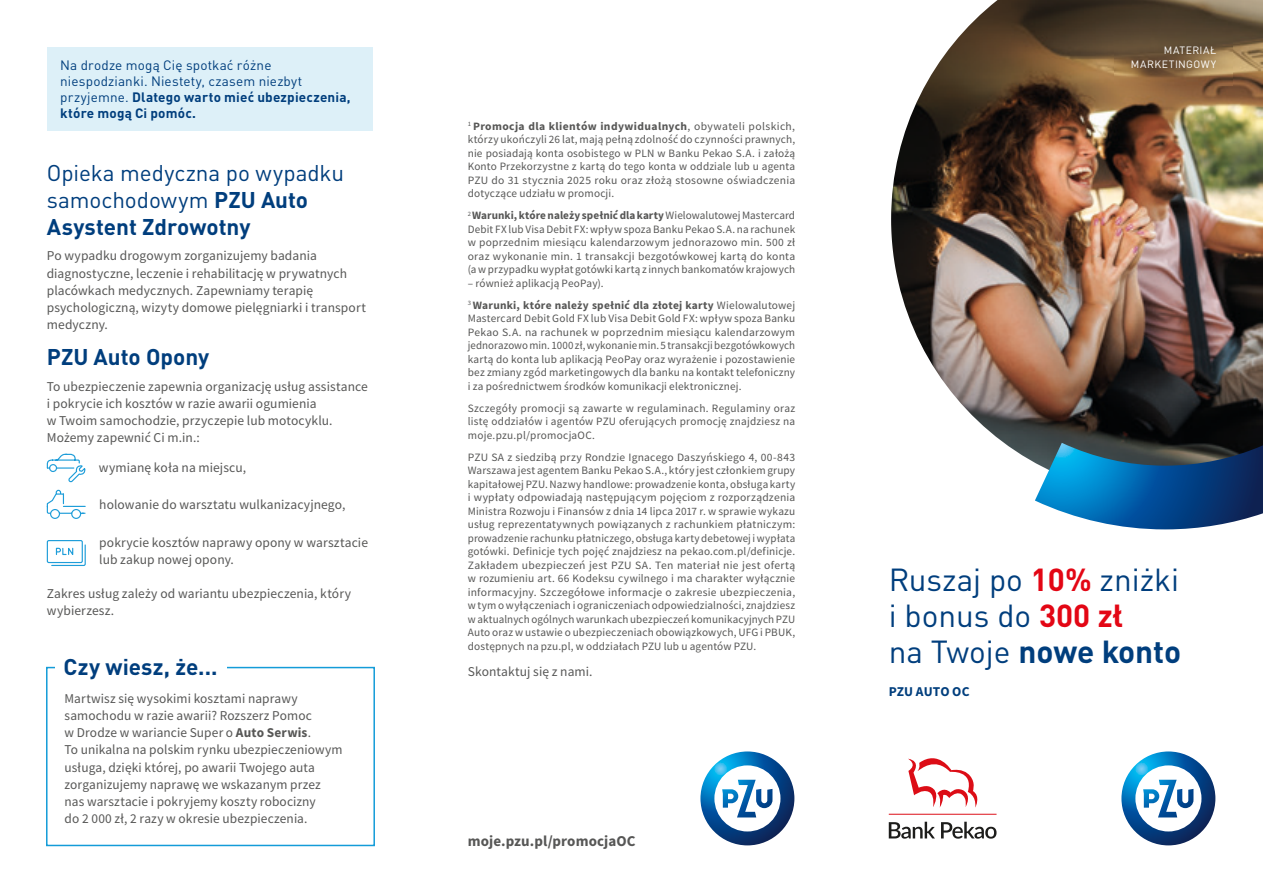
<style>
.page{position:relative;width:1263px;height:893px;background:#fff}
.page>*{position:absolute;margin:0;border:0;box-sizing:border-box;transform-origin:0 0}
.t1{font:31.5px/36px "DIN Pro Pl";color:#003e7d}
.t2{font:22.5px/27px "DIN Pro Pl";color:#003e7d}
.t3{font:700 22.5px "DIN Pro Pl";color:#003e7d}
.t4{font:700 15px "Source Sans Pro";letter-spacing:.005em;color:#575756}
.t5{font:13.5px/17.2px "Source Sans Pro";letter-spacing:.005em;color:#575756}
.t6{font:13.5px/16.2px "DIN Pro Pl";letter-spacing:.01em;color:#003e7d}
.t7{font:700 13.5px "Source Sans Pro";letter-spacing:.005em;color:#003e7d}
.t8{font:11.25px/13.5px "Source Sans Pro";letter-spacing:.015em;color:#575756;text-align:justify}
.t9{font:700 11.25px/22px "Source Sans Pro";letter-spacing:.02em;color:#575756}
.t10{font:10.5px/13.5px "DIN Pro Pl";letter-spacing:.045em;color:#fff;text-align:right}
.s1{font-weight:700}
.s2{font-weight:400}
.s3{font-weight:700;color:#e30614}
</style>
<div class="page">
<div style="left:48px;top:47px;width:325px;height:84px;background:#ddf0f8"></div>
<img style="left:891px;top:0;width:372px;height:463px">
<svg style="left:1035px;top:443px;width:228px;height:86px;background:#286695"></svg>
<svg style="left:1121px;top:751px;width:94px;height:94px"></svg>
<svg style="left:700px;top:751px;width:94px;height:94px"></svg>
<svg style="left:46px;top:453px;width:40px;height:30px"></svg>
<svg style="left:46px;top:489px;width:40px;height:30px"></svg>
<svg style="left:46px;top:540px;width:40px;height:26px"></svg>
<div style="left:46px;top:667px;width:329px;height:179px;border:2px solid #149cd8"></div>
<img style="left:1114px;top:28px;width:118px;height:58px">
<svg style="left:908px;top:758px;width:70px;height:49px"></svg>
<svg style="left:889px;top:822px;width:46px;height:17px"></svg>
<svg style="left:941px;top:822px;width:55px;height:17px"></svg>
<hr style="left:889px;top:814px;width:107px;height:1px;background:#dc0d16">
<div style="left:55px;top:659px;width:171px;height:16px;background:#fff"></div>
<p class="t6" style="left:60px;top:56px;width:292px">Na drodze mogą Cię spotkać różne niespodzianki. Niestety, czasem niezbyt przyjemne. <span class="s1">Dlatego warto mieć ubezpieczenia, które mogą Ci pomóc.</span></p>
<h2 class="t2" style="left:47px;top:158px;width:299px">Opieka medyczna po wypadku samochodowym <span class="s1">PZU Auto<br>Asystent Zdrowotny</span></h2>
<p class="t5" style="left:47px;top:247px;width:321px">Po wypadku drogowym zorganizujemy badania diagnostyczne, leczenie i rehabilitację w prywatnych placówkach medycznych. Zapewniamy terapię psychologiczną, wizyty domowe pielęgniarki i transport medyczny.</p>
<h2 class="t3" style="left:47px;top:339px;width:164px">PZU Auto Opony</h2>
<p class="t5" style="left:47px;top:377px;width:323px">To ubezpieczenie zapewnia organizację usług assistance i pokrycie ich kosztów w razie awarii ogumienia<br>w Twoim samochodzie, przyczepie lub motocyklu.<br>Możemy zapewnić Ci m.in.:</p>
<p class="t5" style="left:99px;top:458px;width:149px">wymianę koła na miejscu,</p>
<p class="t5" style="left:99px;top:496px;width:248px">holowanie do warsztatu wulkanizacyjnego,</p>
<p class="t5" style="left:99px;top:534px;width:270px;line-height:16.5px">pokrycie kosztów naprawy opony w warsztacie lub zakup nowej opony.</p>
<p class="t5" style="left:47px;top:585px;width:306px">Zakres usług zależy od wariantu ubezpieczenia, który wybierzesz.</p>
<h2 class="t3" style="left:63px;top:649px;width:156px">Czy wiesz, że...</h2>
<p class="t5" style="left:65px;top:689px;width:280px">Martwisz się wysokimi kosztami naprawy samochodu w razie awarii? Rozszerz Pomoc<br>w Drodze w wariancie Super o <span class="s1">Auto Serwis</span>.<br>To unikalna na polskim rynku ubezpieczeniowym usługa, dzięki której, po awarii Twojego auta zorganizujemy naprawę we wskazanym przez nas warsztacie i pokryjemy koszty robocizny<br>do 2 000 zł, 2 razy w okresie ubezpieczenia.</p>
<p class="t8" style="left:468px;top:119px;width:329px"><sup>1</sup> <span class="s1">Promocja dla klientów indywidualnych</span>, obywateli polskich, którzy ukończyli 26 lat, mają pełną zdolność do czynności prawnych, nie posiadają konta osobistego w PLN w Banku Pekao S.A. i założą Konto Przekorzystne z kartą do tego konta w oddziale lub u agenta PZU do 31 stycznia 2025 roku oraz złożą stosowne oświadczenia dotyczące udziału w promocji.</p>
<p class="t8" style="left:468px;top:209px;width:329px"><sup>2</sup> <span class="s1">Warunki, które należy spełnić dla karty</span> Wielowalutowej Mastercard Debit FX lub Visa Debit FX: wpływ spoza Banku Pekao S.A. na rachunek w poprzednim miesiącu kalendarzowym jednorazowo min. 500 zł oraz wykonanie min. 1 transakcji bezgotówkowej kartą do konta (a w przypadku wypłat gotówki kartą z innych bankomatów krajowych</p>
<p class="t9" style="left:468px;top:272px;width:329px"><span class="s2">– również aplikacją PeoPay).<br></span><sup>3</sup> Warunki, które należy spełnić dla złotej karty <span class="s2">Wielowalutowej</span></p>
<p class="t8" style="left:468px;top:312px;width:329px">Mastercard Debit Gold FX lub Visa Debit Gold FX: wpływ spoza Banku Pekao S.A. na rachunek w poprzednim miesiącu kalendarzowym jednorazowo min. 1000 zł, wykonanie min. 5 transakcji bezgotówkowych kartą do konta lub aplikacją PeoPay oraz wyrażenie i pozostawienie bez zmiany zgód marketingowych dla banku na kontakt telefoniczny i za pośrednictwem środków komunikacji elektronicznej.</p>
<p class="t8" style="left:468px;top:401px;width:329px">Szczegóły promocji są zawarte w regulaminach. Regulaminy oraz listę oddziałów i agentów PZU oferujących promocję znajdziesz na moje.pzu.pl/promocjaOC.</p>
<p class="t8" style="left:468px;top:450px;width:329px">PZU SA z siedzibą przy Rondzie Ignacego Daszyńskiego 4, 00-843<br>Warszawa jest agentem Banku Pekao S.A., który jest członkiem grupy kapitałowej PZU. Nazwy handlowe: prowadzenie konta, obsługa karty i wypłaty odpowiadają następującym pojęciom z rozporządzenia Ministra Rozwoju i Finansów z dnia 14 lipca 2017 r. w sprawie wykazu usług reprezentatywnych powiązanych z rachunkiem płatniczym: prowadzenie rachunku płatniczego, obsługa karty debetowej i wypłata gotówki. Definicje tych pojęć znajdziesz na pekao.com.pl/definicje.<br>Zakładem ubezpieczeń jest PZU SA. Ten materiał nie jest ofertą w rozumieniu art. 66 Kodeksu cywilnego i ma charakter wyłącznie informacyjny. Szczegółowe informacje o zakresie ubezpieczenia, w tym o wyłączeniach i ograniczeniach odpowiedzialności, znajdziesz w aktualnych ogólnych warunkach ubezpieczeń komunikacyjnych PZU Auto oraz w ustawie o ubezpieczeniach obowiązkowych, UFG i PBUK, dostępnych na pzu.pl, w oddziałach PZU lub u agentów PZU.</p>
<p class="t5" style="left:468px;top:662px;width:126px">Skontaktuj się z nami.</p>
<h3 class="t4" style="left:468px;top:831px;width:169px">moje.pzu.pl/promocjaOC</h3>
<p class="t10" style="left:1131px;top:43px;width:87px">MATERIAŁ<br>MARKETINGOWY</p>
<h1 class="t1" style="left:889px;top:560px;width:294px">Ruszaj po <span class="s3">10%</span> zniżki i bonus do <span class="s3">300 zł<br></span>na Twoje <span class="s1">nowe konto</span></h1>
<p class="t7" style="left:889px;top:683px;width:82px">PZU AUTO OC</p>
</div>
